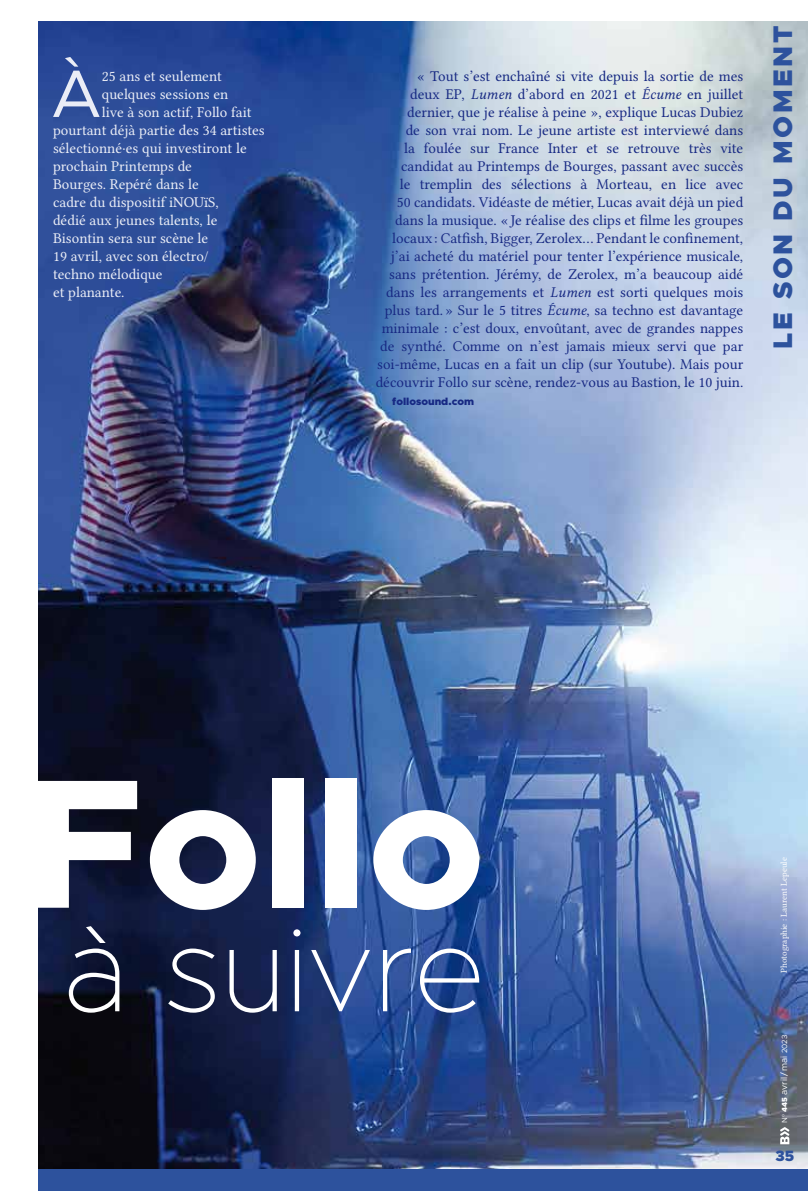
<style>
.page{position:relative;width:808px;height:1191px;background:#fff}
.page>*{position:absolute;margin:0;border:0;box-sizing:border-box;transform-origin:0 0}
.t1{font:800 184.5px "Metropolis";color:#fff}
.t2{font:100 118.5px "Metropolis";color:#fff}
.t3{font:67.35px "Metropolis";color:#eaedf6}
.t4{font:900 27px "Metropolis";letter-spacing:.1em;color:#2d529d}
.t5{font:15px/18px "Lin Libertine O";color:#172983;text-align:right}
.t6{font:15px "Lin Libertine O";color:#eaedf6}
.t7{font:900 15px "Metropolis";color:#2d529d}
.t8{font:900 10.5px "Metropolis";color:#172983}
.t9{font:9px "Lin Libertine O";color:#fff}
.t10{font:9px "Metropolis";color:#fdfeff}
.s1{font-family:"Lin Libertine OI"}
.s2{font-size:7.5px}
.s3{font-weight:900;font-size:7.5px}
</style>
<div class="page">
<img style="left:38px;top:21px;width:770px;height:1148px">
<svg style="left:780px;top:1127px;width:9px;height:17px"></svg>
<div style="left:38px;top:1169px;width:770px;height:22px;background:#2d529d"></div>
<h3 class="t3" style="left:51px;top:52px;width:52px">À</h3>
<p class="t6" style="left:102px;top:67px;width:122px">25 ans et seulement</p>
<p class="t6" style="left:102px;top:85px;width:128px">quelques sessions en</p>
<p class="t6" style="left:102px;top:103px;width:151px">live à son actif, Follo fait</p>
<p class="t6" style="left:53px;top:121px;width:213px">pourtant déjà partie des 34 artistes</p>
<p class="t6" style="left:53px;top:139px;width:195px">sélectionné·es qui investiront le</p>
<p class="t6" style="left:53px;top:157px;width:140px">prochain Printemps de</p>
<p class="t6" style="left:53px;top:175px;width:147px">Bourges. Repéré dans le</p>
<p class="t6" style="left:53px;top:193px;width:167px">cadre du dispositif iNOUïS,</p>
<p class="t6" style="left:53px;top:211px;width:166px">dédié aux jeunes talents, le</p>
<p class="t6" style="left:53px;top:229px;width:157px">Bisontin sera sur scène le</p>
<p class="t6" style="left:53px;top:247px;width:157px">19 avril, avec son électro/</p>
<p class="t6" style="left:53px;top:265px;width:111px">techno mélodique</p>
<p class="t6" style="left:53px;top:283px;width:73px">et planante.</p>
<p class="t5" style="left:376px;top:67px;width:369px">« Tout s’est enchaîné si vite depuis la sortie de mes<br>deux EP, <span class="s1">Lumen</span> d’abord en 2021 et <span class="s1">Écume</span> en juillet dernier, que je réalise à peine », explique Lucas Dubiez<br>de son vrai nom. Le jeune artiste est interviewé dans<br>la foulée sur France Inter et se retrouve très vite candidat au Printemps de Bourges, passant avec succès<br>le tremplin des sélections à Morteau, en lice avec<br>50 candidats. Vidéaste de métier, Lucas avait déjà un pied dans la musique. « Je réalise des clips et filme les groupes locaux : Catfish, Bigger, Zerolex… Pendant le confinement, j’ai acheté du matériel pour tenter l’expérience musicale, sans prétention. Jérémy, de Zerolex, m’a beaucoup aidé dans les arrangements et <span class="s1">Lumen</span> est sorti quelques mois plus tard. » Sur le 5 titres <span class="s1">Écume</span>, sa techno est davantage minimale : c’est doux, envoûtant, avec de grandes nappes de synthé. Comme on n’est jamais mieux servi que par soi-même, Lucas en a fait un clip (sur Youtube). Mais pour découvrir Follo sur scène, rendez-vous au Bastion, le 10 juin.</p>
<p class="t8" style="left:392px;top:395px;width:83px">follosound.com</p>
<h3 class="t4" style="left:765px;top:348px;width:324px;rotate:-90deg">LE SON DU MOMENT</h3>
<h1 class="t1" style="left:26px;top:726px;width:461px">Follo</h1>
<h2 class="t2" style="left:63px;top:897px;width:423px">à suivre</h2>
<p class="t9" style="left:779px;top:973px;width:117px;rotate:-90deg">Photographie : Laurent Lepeule</p>
<p class="t10" style="left:778px;top:1122px;width:90px;rotate:-90deg"><span class="s2">N</span><sup>o</sup> <span class="s3">445</span> avril /mai <span class="s2">2023</span></p>
<p class="t7" style="left:775px;top:1145px;width:20px">35</p>
</div>
